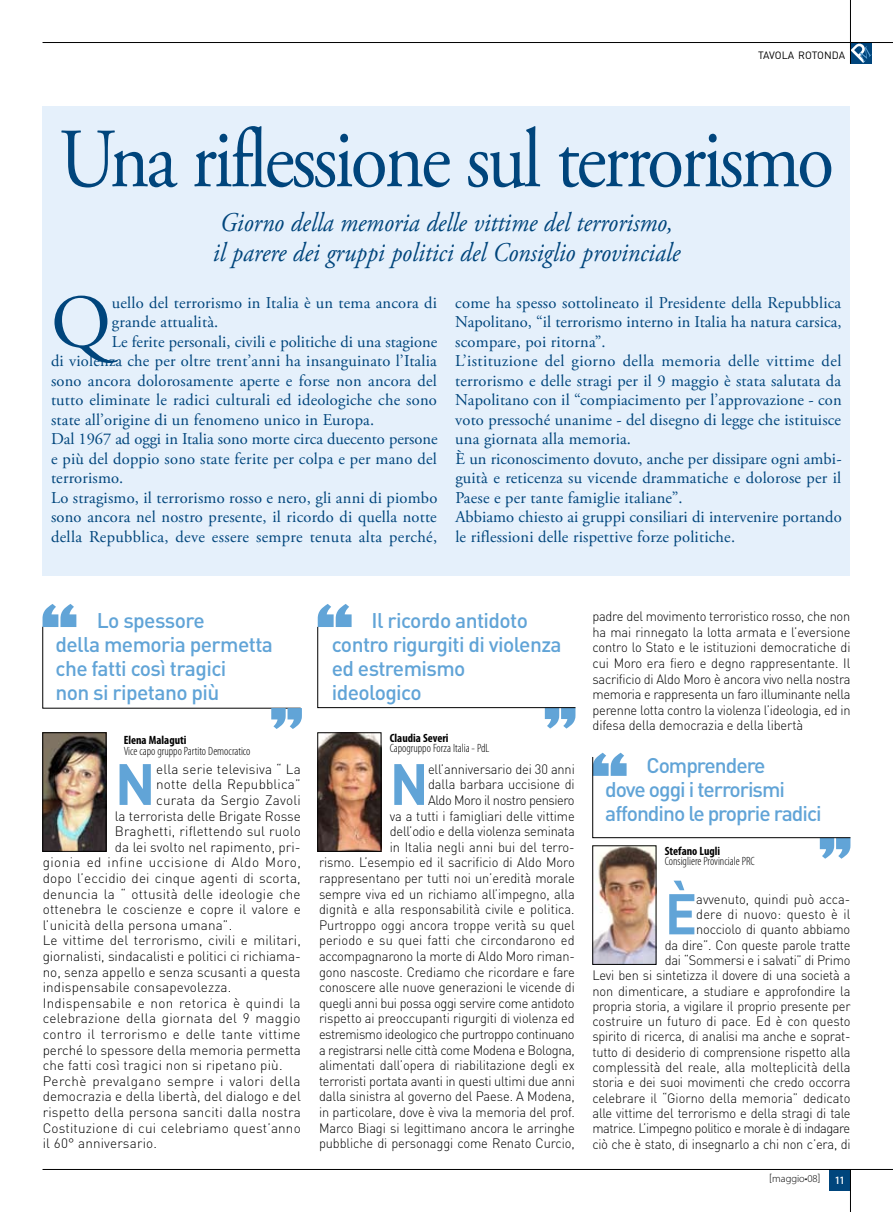
<style>
.page{position:relative;width:893px;height:1212px;background:#fff}
.page>*{position:absolute;margin:0;border:0;box-sizing:border-box;transform-origin:0 0}
.t1{font:84px "Adobe Garamond Pro";letter-spacing:-.04em;color:#00457c;scale:.9 1}
.t2{font:75.3px "Adobe Garamond Pro";color:#00457c}
.t3{font:700 57.3px "DIN";color:#61a4d7;scale:.95 1}
.t4{font:700 57.3px "DIN";color:#61a4d7}
.t5{font:700 56.55px "DIN";color:#61a4d7;scale:.95 1}
.t6{font:italic 27px/30px "Adobe Garamond Pro";color:#00457c;scale:.9 1}
.t7{font:500 21px/24px "DIN";letter-spacing:-.03em;color:#61a4d7}
.t8{font:500 21px/24px "DIN";letter-spacing:-.05em;color:#61a4d7}
.t9{font:16.5px/19.5px "Adobe Garamond Pro";letter-spacing:.01em;color:#00457c}
.t10{font:300 13.5px/15.6px "DIN";letter-spacing:-.005em;color:#000;text-align:right;scale:.95 1}
.t11{font:300 13.5px "DIN";letter-spacing:.015em;color:#000}
.t12{font:300 13.5px "DIN";letter-spacing:-.005em;color:#000}
.t13{font:300 13.5px "DIN";letter-spacing:.02em;color:#000}
.t14{font:300 13.5px "DIN";letter-spacing:.035em;color:#000}
.t15{font:300 13.5px "DIN";letter-spacing:.03em;color:#000}
.t16{font:300 condensed 12px "Myriad Pro";color:#000}
.t17{font:700 condensed 12px "Myriad Pro";color:#000}
.t18{font:600 condensed 11.25px "Myriad Pro";color:#fff}
.t19{font:10.5px "DIN";letter-spacing:-.01em;color:#000}
.t20{font:300 10.5px "Myriad Pro";color:#000}
.s1{font-family:"DIN"}
</style>
<div class="page">
<div style="left:850px;top:43px;width:22px;height:21px;background:#00457c"></div>
<svg style="left:851px;top:43px;width:21px;height:20px"></svg>
<hr style="left:43px;top:42px;width:850px;height:1px;background:#000">
<hr style="left:850px;top:0;width:1px;height:64px;background:#000">
<div style="left:829px;top:1169px;width:21px;height:22px;background:#00457c"></div>
<hr style="left:850px;top:1169px;width:1px;height:43px;background:#000">
<img style="left:45px;top:734px;width:59px;height:115px">
<div style="left:43px;top:732px;width:63px;height:119px;border:1px solid #000"></div>
<svg style="left:42px;top:604px;width:260px;height:125px"></svg>
<div style="left:43px;top:106px;width:807px;height:470px;background:#e5f0fb"></div>
<svg style="left:317px;top:604px;width:259px;height:124px"></svg>
<img style="left:319px;top:734px;width:60px;height:115px">
<div style="left:317px;top:732px;width:64px;height:119px;border:1px solid #000"></div>
<img style="left:594px;top:859px;width:60px;height:103px">
<div style="left:592px;top:845px;width:64px;height:119px;border:1px solid #000"></div>
<svg style="left:592px;top:753px;width:259px;height:106px"></svg>
<hr style="left:43px;top:1169px;width:850px;height:1px;background:#000">
<p class="t19" style="left:758px;top:49px;width:89px">TAVOLA ROTONDA</p>
<h1 class="t1" style="left:59px;top:109px;width:863px">Una riflessione sul terrorismo</h1>
<h3 class="t6" style="left:213px;top:208px;width:521px">Giorno della memoria delle vittime del terrorismo, il parere dei gruppi politici del Consiglio provinciale</h3>
<h2 class="t2" style="left:51px;top:277px;width:61px">Q</h2>
<p class="t9" style="left:112px;top:293px;width:327px">uello del terrorismo in Italia è un tema ancora di</p>
<p class="t9" style="left:112px;top:313px;width:108px">grande attualità.</p>
<p class="t9" style="left:112px;top:332px;width:327px">Le ferite personali, civili e politiche di una stagione</p>
<p class="t9" style="left:51px;top:352px;width:387px">di violenza che per oltre trent’anni ha insanguinato l’Italia</p>
<p class="t9" style="left:51px;top:371px;width:387px">sono ancora dolorosamente aperte e forse non ancora del</p>
<p class="t9" style="left:51px;top:391px;width:387px">tutto eliminate le radici culturali ed ideologiche che sono</p>
<p class="t9" style="left:51px;top:410px;width:325px">state all’origine di un fenomeno unico in Europa.</p>
<p class="t9" style="left:51px;top:430px;width:388px">Dal 1967 ad oggi in Italia sono morte circa duecento persone</p>
<p class="t9" style="left:51px;top:449px;width:387px">e più del doppio sono state ferite per colpa e per mano del</p>
<p class="t9" style="left:51px;top:469px;width:74px">terrorismo.</p>
<p class="t9" style="left:51px;top:488px;width:388px">Lo stragismo, il terrorismo rosso e nero, gli anni di piombo</p>
<p class="t9" style="left:51px;top:508px;width:387px">sono ancora nel nostro presente, il ricordo di quella notte</p>
<p class="t9" style="left:51px;top:527px;width:388px">della Repubblica, deve essere sempre tenuta alta perché,</p>
<p class="t9" style="left:455px;top:293px;width:388px">come ha spesso sottolineato il Presidente della Repubblica Napolitano, “il terrorismo interno in Italia ha natura carsica, scompare, poi ritorna”.<br>L’istituzione del giorno della memoria delle vittime del terrorismo e delle stragi per il 9 maggio è stata salutata da Napolitano con il “compiacimento per l’approvazione - con voto pressoché unanime - del disegno di legge che istituisce una giornata alla memoria.<br>è un riconoscimento dovuto, anche per dissipare ogni ambi&shy;guità e reticenza su vicende drammatiche e dolorose per il Paese e per tante famiglie italiane”.<br>Abbiamo chiesto ai gruppi consiliari di intervenire portando le riflessioni delle rispettive forze politiche.</p>
<h3 class="t7" style="left:56px;top:607px;width:219px;text-indent:41px">Lo spessore<br>della memoria permetta che fatti così tragici<br>non si ripetano più</h3>
<p class="t17" style="left:124px;top:732px;width:64px">Elena Malaguti</p>
<p class="t16" style="left:124px;top:744px;width:128px">Vice capo gruppo Partito Democratico</p>
<h3 class="t4" style="left:115px;top:747px;width:33px">N</h3>
<p class="t11" style="left:156px;top:760px;width:146px">ella serie televisiva “ La</p>
<p class="t11" style="left:156px;top:776px;width:146px">notte della Repubblica”</p>
<p class="t11" style="left:156px;top:792px;width:146px">curata da Sergio Zavoli</p>
<p class="t12" style="left:115px;top:807px;width:187px">la terrorista delle Brigate Rosse</p>
<p class="t11" style="left:115px;top:823px;width:187px">Braghetti, riflettendo sul ruolo</p>
<p class="t12" style="left:115px;top:838px;width:187px">da lei svolto nel rapimento, pri-</p>
<p class="t14" style="left:43px;top:854px;width:260px">gionia ed infine uccisione di Aldo Moro,</p>
<p class="t11" style="left:43px;top:870px;width:260px">dopo l’eccidio dei cinque agenti di scorta,</p>
<p class="t11" style="left:43px;top:885px;width:259px">denuncia la “ ottusità delle ideologie che</p>
<p class="t11" style="left:43px;top:901px;width:260px">ottenebra le coscienze e copre il valore e</p>
<p class="t11" style="left:43px;top:916px;width:191px">l’unicità della persona umana”.</p>
<p class="t11" style="left:43px;top:932px;width:260px">Le vittime del terrorismo, civili e militari,</p>
<p class="t12" style="left:43px;top:948px;width:260px">giornalisti, sindacalisti e politici ci richiama-</p>
<p class="t12" style="left:43px;top:963px;width:259px">no, senza appello e senza scusanti a questa</p>
<p class="t11" style="left:43px;top:979px;width:190px">indispensabile consapevolezza.</p>
<p class="t13" style="left:43px;top:995px;width:259px">Indispensabile e non retorica è quindi la</p>
<p class="t13" style="left:43px;top:1010px;width:259px">celebrazione della giornata del 9 maggio</p>
<p class="t13" style="left:43px;top:1026px;width:259px">contro il terrorismo e delle tante vittime</p>
<p class="t12" style="left:43px;top:1041px;width:260px">perché lo spessore della memoria permetta</p>
<p class="t11" style="left:43px;top:1057px;width:241px">che fatti così tragici non si ripetano più.</p>
<p class="t15" style="left:43px;top:1073px;width:259px">Perchè prevalgano sempre i valori della</p>
<p class="t12" style="left:43px;top:1088px;width:260px">democrazia e della libertà, del dialogo e del</p>
<p class="t11" style="left:43px;top:1104px;width:260px">rispetto della persona sanciti dalla nostra</p>
<p class="t11" style="left:43px;top:1119px;width:260px">Costituzione di cui celebriamo quest’anno</p>
<p class="t11" style="left:43px;top:1135px;width:116px">il 60° anniversario.</p>
<h3 class="t7" style="left:332px;top:607px;width:231px;text-indent:40px">Il ricordo antidoto contro rigurgiti di violenza ed estremismo<br>ideologico</h3>
<p class="t17" style="left:390px;top:730px;width:60px">Claudia Severi</p>
<p class="t16" style="left:390px;top:742px;width:101px">Capogruppo Forza Italia - PdL</p>
<p class="t10" style="left:319px;top:761px;width:271px">ell’anniversario dei 30 anni<br>dalla barbara uccisione di<br>Aldo Moro il nostro pensiero<br>va a tutti i famigliari delle vittime<br>dell’odio e della violenza seminata<br>in Italia negli anni bui del terro-<br>rismo. L’esempio ed il sacrificio di Aldo Moro rappresentano per tutti noi un’eredità morale sempre viva ed un richiamo all’impegno, alla dignità e alla responsabilità civile e politica.<br>Purtroppo oggi ancora troppe verità su quel periodo e su quei fatti che circondarono ed accompagnarono la morte di Aldo Moro riman&shy;gono nascoste. Crediamo che ricordare e fare conoscere alle nuove generazioni le vicende di quegli anni bui possa oggi servire come antidoto rispetto ai preoccupanti rigurgiti di violenza ed estremismo ideologico che purtroppo continuano a registrarsi nelle città come Modena e Bologna, alimentati dall’opera di riabilitazione degli ex terroristi portata avanti in questi ultimi due anni dalla sinistra al governo del Paese. A Modena, in particolare, dove è viva la memoria del prof.<br>Marco Biagi si legittimano ancora le arringhe pubbliche di personaggi come Renato Curcio,</p>
<h3 class="t3" style="left:390px;top:747px;width:33px">N</h3>
<p class="t10" style="left:592px;top:608px;width:273px;text-align:justify">padre del movimento terroristico rosso, che non ha mai rinnegato la lotta armata e l’eversione contro lo Stato e le istituzioni democratiche di cui Moro era fiero e degno rappresentante. Il sacrificio di Aldo Moro è ancora vivo nella nostra memoria e rappresenta un faro illuminante nella perenne lotta contro la violenza l’ideologia, ed in difesa della democrazia e della libertà</p>
<h3 class="t8" style="left:605px;top:753px;width:218px;text-indent:41px">Comprendere<br>dove oggi i terrorismi affondino le proprie radici</h3>
<p class="t17" style="left:665px;top:843px;width:57px">Stefano Lugli</p>
<p class="t16" style="left:665px;top:855px;width:92px">Consigliere Provinciale PRC</p>
<h3 class="t5" style="left:665px;top:877px;width:36px">è</h3>
<p class="t10" style="left:592px;top:891px;width:273px">avvenuto, quindi può acca-<br>dere di nuovo: questo è il<br>nocciolo di quanto abbiamo<br>da dire”. Con queste parole tratte<br>dai “Sommersi e i salvati” di Primo<br>Levi ben si sintetizza il dovere di una società a non dimenticare, a studiare e approfondire la propria storia, a vigilare il proprio presente per costruire un futuro di pace. Ed è con questo spirito di ricerca, di analisi ma anche e soprat&shy;tutto di desiderio di comprensione rispetto alla complessità del reale, alla molteplicità della storia e dei suoi movimenti che credo occorra celebrare il “Giorno della memoria” dedicato alle vittime del terrorismo e della stragi di tale matrice. L’impegno politico e morale è di indagare ciò che è stato, di insegnarlo a chi non c’era, di</p>
<p class="t20" style="left:769px;top:1173px;width:53px"><span class="s1">[</span>maggio•08<span class="s1">]</span></p>
<p class="t18" style="left:835px;top:1174px;width:11px">11</p>
</div>
